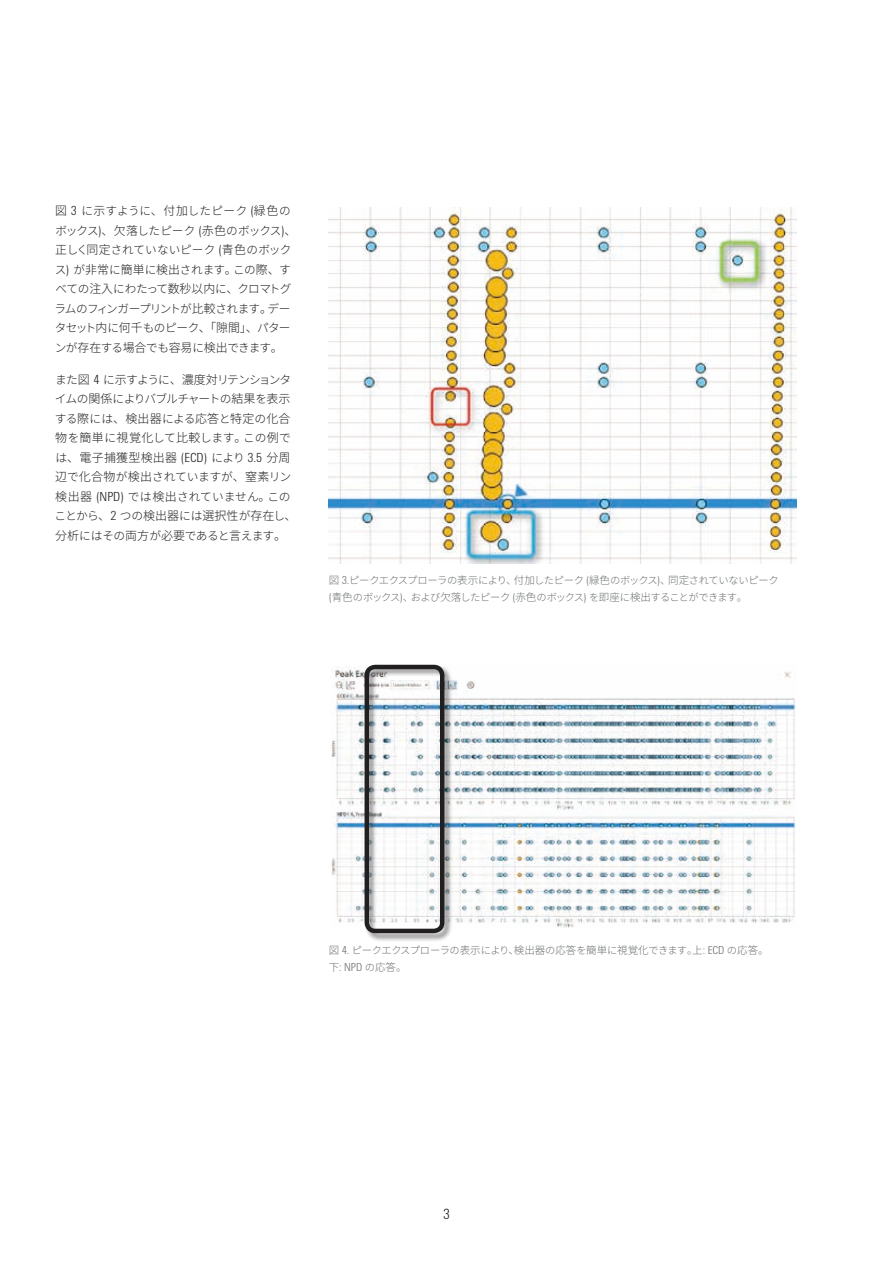
<style>
.page{position:relative;width:893px;height:1263px;background:#fff}
.page>*{position:absolute;margin:0;border:0;box-sizing:border-box;transform-origin:0 0}
.t1{font:300 14.55px "Agilent Condensed CFF";color:#221f20}
.t2{font:300 12px/19.5px "Noto Sans CJ Kjp";letter-spacing:.02em;color:#221f20;text-align:justify}
.t3{font:300 11.7px/19.5px "Noto Sans CJ Kjp";letter-spacing:-.055em;color:#221f20}
.t4{font:300 11.7px/19.5px "Noto Sans CJ Kjp";letter-spacing:-.02em;color:#221f20}
.t5{font:300 11.7px/19.5px "Noto Sans CJ Kjp";letter-spacing:-.085em;color:#221f20}
.t6{font:300 10.5px "Noto Sans CJ Kjp";color:#6c6f71}
.t7{font:300 10.35px/16.5px "Noto Sans CJ Kjp";letter-spacing:-.06em;color:#6c6f71}
.s1{font-size:12px}
.s2{font-family:"Agilent Condensed CFF";font-size:12.9px}
.s3{font-size:11.7px}
.s4{font-size:10.5px}
.s5{font-family:"Agilent Condensed CFF";font-size:11.4px}
.s6{font-size:10.35px}
</style>
<div class="page">
<img style="left:329px;top:207px;width:467px;height:357px">
<img style="left:331px;top:668px;width:465px;height:260px">
<div style="left:364px;top:664px;width:89px;height:278px;background:#221f20;opacity:.5"></div>
<div style="left:365px;top:665px;width:79px;height:268px;border:4px solid #221f20;border-radius:9px"></div>
<p class="t3" style="left:55px;top:201px;width:243px"><span class="s1">図</span> <span class="s2">3</span> に<span class="s1">示</span>すように<span class="s1">、付加</span>したピーク <span class="s2">(</span><span class="s1">緑色</span>のボックス<span class="s2">)</span><span class="s1">、欠落</span>したピーク <span class="s2">(</span><span class="s1">赤色</span>のボックス<span class="s2">)</span><span class="s1">、正</span>しく<span class="s1">同定</span>されていないピーク <span class="s2">(</span><span class="s1">青色</span>のボックス<span class="s2">)</span> が<span class="s1">非常</span>に<span class="s1">簡単</span>に<span class="s1">検出</span>されます<span class="s1">。</span>この<span class="s1">際、</span>すべての<span class="s1">注入</span>にわたって<span class="s1">数秒以内</span>に<span class="s1">、</span>クロマトグラムのフィンガープリントが<span class="s1">比較</span>されます<span class="s1">。</span>データセット<span class="s1">内</span>に<span class="s1">何千</span>ものピーク<span class="s1">、「隙間」、</span>パターンが<span class="s1">存在</span>する<span class="s1">場合</span>でも<span class="s1">容易</span>に<span class="s1">検出</span>できます<span class="s1">。</span></p>
<p class="t5" style="left:55px;top:370px;width:238px">また<span class="s1">図</span> <span class="s2">4</span> に<span class="s1">示</span>すように<span class="s1">、濃度対</span>リテンションタイムの<span class="s1">関係</span>によりバブルチャートの<span class="s1">結果</span>を<span class="s1">表示</span></p>
<p class="t2" style="left:55px;top:409px;width:238px"><span class="s3">する</span>際<span class="s3">には</span>、検出器<span class="s3">による</span>応答<span class="s3">と</span>特定<span class="s3">の</span>化合物<span class="s3">を</span>簡単<span class="s3">に</span>視覚化<span class="s3">して</span>比較<span class="s3">します</span>。<span class="s3">この</span>例<span class="s3">では</span>、電子捕獲型検出器 <span class="s2">(ECD)</span> <span class="s3">により</span> <span class="s2">3.5</span> 分周</p>
<p class="t4" style="left:55px;top:468px;width:243px"><span class="s1">辺</span>で<span class="s1">化合物</span>が<span class="s1">検出</span>されていますが<span class="s1">、窒素</span>リン<span class="s1">検出器</span> <span class="s2">(NPD)</span> では<span class="s1">検出</span>されていません<span class="s1">。</span>このことから<span class="s1">、</span><span class="s2">2</span> つの<span class="s1">検出器</span>には<span class="s1">選択性</span>が<span class="s1">存在</span>し<span class="s1">、分析</span>にはその<span class="s1">両方</span>が<span class="s1">必要</span>であると<span class="s1">言</span>えます<span class="s1">。</span></p>
<p class="t7" style="left:329px;top:572px;width:452px"><span class="s4">図</span> <span class="s5">3.</span>ピークエクスプローラの<span class="s4">表示</span>により<span class="s4">、付加</span>したピーク <span class="s5">(</span><span class="s4">緑色</span>のボックス<span class="s5">)</span><span class="s4">、同定</span>されていないピーク<span class="s5">(</span><span class="s4">青色</span>のボックス<span class="s5">)</span><span class="s4">、</span>および<span class="s4">欠落</span>したピーク <span class="s5">(</span><span class="s4">赤色</span>のボックス<span class="s5">)</span> を<span class="s4">即座</span>に<span class="s4">検出</span>することができます<span class="s4">。</span></p>
<p class="t7" style="left:329px;top:942px;width:442px"><span class="s4">図</span> <span class="s5">4.</span> ピークエクスプローラの<span class="s4">表示</span>により<span class="s4">、検出器</span>の<span class="s4">応答</span>を<span class="s4">簡単</span>に<span class="s4">視覚化</span>できます<span class="s4">。上</span><span class="s5">: ECD</span> の<span class="s4">応答。</span></p>
<p class="t6" style="left:329px;top:961px;width:79px">下<span class="s5">: NPD</span> <span class="s6">の</span>応答。</p>
<p class="t1" style="left:443px;top:1202px;width:8px">3</p>
</div>
